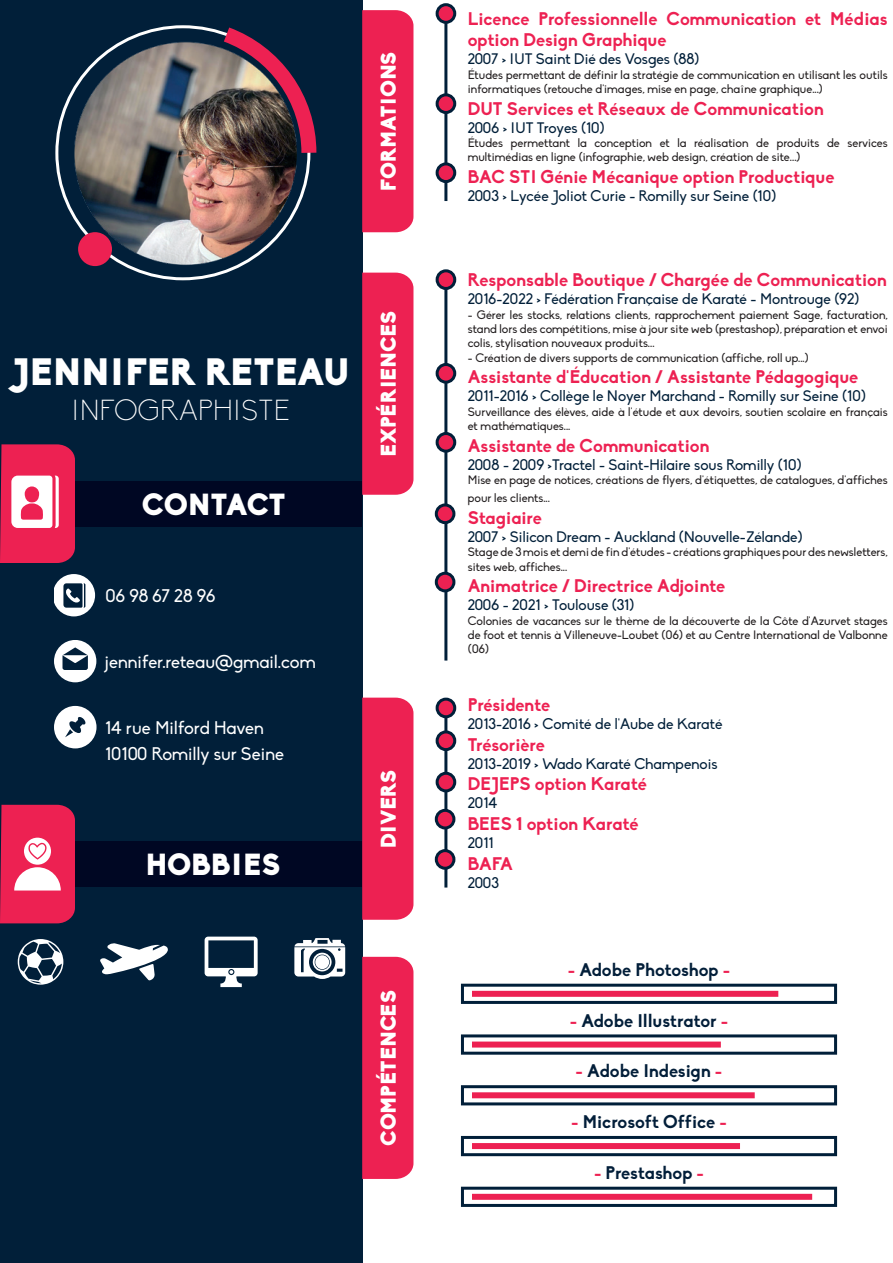
<style>
.page{position:relative;width:893px;height:1263px;background:#fff}
.page>*{position:absolute;margin:0;border:0;box-sizing:border-box;transform-origin:0 0}
.t1{font:900 37.5px "Biko";letter-spacing:.005em;color:#fff}
.t2{font:900 30px "Biko";color:#fff}
.t3{font:300 28.5px "Biko";color:#fff}
.t4{font:900 21px "Biko";color:#fff}
.t5{font:700 18px/21.6px "Biko";color:#ed2152}
.t6{font:700 18px "Biko";color:#021e39}
.t7{font:18px/25.5px "Biko";color:#fff}
.t8{font:15px "Biko";color:#011f39}
.t9{font:12px/14.4px "Biko";color:#231f20}
.s1{color:#ed2152}
</style>
<div class="page">
<div style="left:0;top:0;width:362px;height:1263px;background:#011f39"></div>
<div style="left:65px;top:481px;width:297px;height:45px;background:#000723"></div>
<svg style="left:0;top:444px;width:75px;height:119px;background:#ea4d74"></svg>
<svg style="left:54px;top:640px;width:42px;height:42px"></svg>
<svg style="left:54px;top:706px;width:43px;height:42px"></svg>
<svg style="left:54px;top:574px;width:41px;height:42px"></svg>
<svg style="left:100px;top:943px;width:68px;height:37px"></svg>
<svg style="left:18px;top:939px;width:45px;height:46px"></svg>
<svg style="left:205px;top:936px;width:53px;height:51px"></svg>
<svg style="left:294px;top:938px;width:51px;height:41px"></svg>
<div style="left:65px;top:841px;width:297px;height:46px;background:#000723"></div>
<svg style="left:0;top:805px;width:75px;height:118px;background:#ea426b"></svg>
<hr style="left:444px;top:16px;width:3px;height:185px;background:#011f39">
<div style="left:362px;top:10px;width:51px;height:222px;background:#ed2152"></div>
<div style="left:437px;top:5px;width:18px;height:17px;background:#ed2152;border-radius:50%"></div>
<div style="left:436px;top:3px;width:20px;height:21px;border:3px solid #011f39;border-radius:50%"></div>
<div style="left:437px;top:95px;width:18px;height:17px;background:#ed2152;border-radius:50%"></div>
<div style="left:436px;top:93px;width:20px;height:21px;border:3px solid #011f39;border-radius:50%"></div>
<div style="left:437px;top:164px;width:18px;height:18px;background:#ed2152;border-radius:50%"></div>
<div style="left:436px;top:162px;width:20px;height:21px;border:3px solid #011f39;border-radius:50%"></div>
<hr style="left:444px;top:708px;width:3px;height:179px;background:#011f39">
<div style="left:362px;top:698px;width:51px;height:222px;background:#ed2152"></div>
<div style="left:437px;top:699px;width:18px;height:18px;background:#ed2152;border-radius:50%"></div>
<div style="left:436px;top:698px;width:20px;height:20px;border:3px solid #011f39;border-radius:50%"></div>
<div style="left:437px;top:732px;width:18px;height:17px;background:#ed2152;border-radius:50%"></div>
<div style="left:436px;top:730px;width:20px;height:21px;border:3px solid #011f39;border-radius:50%"></div>
<div style="left:437px;top:773px;width:18px;height:18px;background:#ed2152;border-radius:50%"></div>
<div style="left:436px;top:772px;width:20px;height:20px;border:3px solid #011f39;border-radius:50%"></div>
<div style="left:436px;top:810px;width:18px;height:18px;background:#ed2152;border-radius:50%"></div>
<div style="left:435px;top:809px;width:20px;height:20px;border:3px solid #011f39;border-radius:50%"></div>
<div style="left:436px;top:850px;width:18px;height:18px;background:#ed2152;border-radius:50%"></div>
<div style="left:435px;top:849px;width:20px;height:21px;border:3px solid #011f39;border-radius:50%"></div>
<div style="left:362px;top:957px;width:51px;height:222px;background:#ed2152"></div>
<div style="left:461px;top:984px;width:376px;height:20px;border:3px solid #011f39"></div>
<div style="left:472px;top:991px;width:306px;height:6px;background:#ed2152"></div>
<div style="left:461px;top:1085px;width:376px;height:20px;border:3px solid #011f39"></div>
<div style="left:472px;top:1092px;width:283px;height:6px;background:#ed2152"></div>
<div style="left:461px;top:1136px;width:376px;height:20px;border:3px solid #011f39"></div>
<div style="left:472px;top:1143px;width:268px;height:6px;background:#ed2152"></div>
<div style="left:461px;top:1187px;width:376px;height:20px;border:3px solid #011f39"></div>
<div style="left:472px;top:1194px;width:340px;height:6px;background:#ed2152"></div>
<div style="left:461px;top:1034px;width:376px;height:21px;border:3px solid #011f39"></div>
<div style="left:472px;top:1041px;width:249px;height:6px;background:#ed2152"></div>
<img style="left:69px;top:39px;width:227px;height:227px">
<div style="left:78px;top:232px;width:34px;height:34px;background:#ed2152;border-radius:50%"></div>
<img style="left:207px;top:27px;width:110px;height:141px">
<hr style="left:444px;top:283px;width:3px;height:377px;background:#011f39">
<div style="left:362px;top:273px;width:51px;height:222px;background:#ed2152"></div>
<div style="left:437px;top:364px;width:18px;height:18px;background:#ed2152;border-radius:50%"></div>
<div style="left:436px;top:363px;width:20px;height:21px;border:3px solid #011f39;border-radius:50%"></div>
<div style="left:437px;top:433px;width:18px;height:18px;background:#ed2152;border-radius:50%"></div>
<div style="left:436px;top:432px;width:20px;height:21px;border:3px solid #011f39;border-radius:50%"></div>
<div style="left:436px;top:505px;width:18px;height:18px;background:#ed2152;border-radius:50%"></div>
<div style="left:435px;top:503px;width:20px;height:21px;border:3px solid #011f39;border-radius:50%"></div>
<div style="left:436px;top:573px;width:18px;height:18px;background:#ed2152;border-radius:50%"></div>
<div style="left:435px;top:572px;width:20px;height:20px;border:3px solid #011f39;border-radius:50%"></div>
<div style="left:437px;top:271px;width:18px;height:17px;background:#ed2152;border-radius:50%"></div>
<div style="left:436px;top:269px;width:20px;height:21px;border:3px solid #011f39;border-radius:50%"></div>
<h3 class="t4" style="left:375px;top:191px;width:140px;rotate:-90deg">FORMATIONS</h3>
<h1 class="t1" style="left:12px;top:349px;width:339px">JENNIFER RETEAU</h1>
<h3 class="t3" style="left:71px;top:394px;width:220px">INFOGRAPHISTE</h3>
<h2 class="t2" style="left:142px;top:486px;width:145px">CONTACT</h2>
<h3 class="t4" style="left:375px;top:457px;width:148px;rotate:-90deg">EXPÉRIENCES</h3>
<h3 class="t7" style="left:105px;top:584px;width:112px">06 98 67 28 96</h3>
<h3 class="t7" style="left:105px;top:650px;width:212px">jennifer.reteau@gmail.com</h3>
<h3 class="t7" style="left:105px;top:715px;width:181px">14 rue Milford Haven<br>10100 Romilly sur Seine</h3>
<h2 class="t2" style="left:146px;top:846px;width:136px">HOBBIES</h2>
<h3 class="t4" style="left:375px;top:848px;width:80px;rotate:-90deg">DIVERS</h3>
<h3 class="t4" style="left:375px;top:1146px;width:157px;rotate:-90deg">COMPÉTENCES</h3>
<h3 class="t5" style="left:468px;top:8px;width:421px">Licence Professionnelle Communication et Médias option Design Graphique</h3>
<p class="t8" style="left:468px;top:51px;width:233px">2007 &gt; IUT Saint Dié des Vosges (88)</p>
<p class="t9" style="left:468px;top:68px;width:421px">Études permettant de définir la stratégie de communication en utilisant les outils informatiques (retouche d'images, mise en page, chaîne graphique...)</p>
<h3 class="t5" style="left:468px;top:98px;width:358px">DUT Services et Réseaux de Communication</h3>
<p class="t8" style="left:468px;top:119px;width:139px">2006 &gt; IUT Troyes (10)</p>
<p class="t9" style="left:468px;top:136px;width:421px">Études permettant la conception et la réalisation de produits de services multimédias en ligne (infographie, web design, création de site...)</p>
<h3 class="t5" style="left:468px;top:166px;width:368px">BAC STI Génie Mécanique option Productique</h3>
<p class="t8" style="left:468px;top:187px;width:310px">2003 &gt; Lycée Joliot Curie - Romilly sur Seine (10)</p>
<h3 class="t5" style="left:468px;top:269px;width:420px">Responsable Boutique / Chargée de Communication</h3>
<p class="t8" style="left:468px;top:290px;width:393px">2016-2022 &gt; Fédération Française de Karaté - Montrouge (92)</p>
<p class="t9" style="left:468px;top:307px;width:421px;text-align:justify">- Gérer les stocks, relations clients, rapprochement paiement Sage, facturation, stand lors des compétitions, mise à jour site web (prestashop), préparation et envoi colis, stylisation nouveaux produits...</p>
<p class="t9" style="left:468px;top:351px;width:342px">- Création de divers supports de communication (affiche, roll up...)</p>
<h3 class="t5" style="left:468px;top:366px;width:392px">Assistante d'Éducation / Assistante Pédagogique</h3>
<p class="t8" style="left:468px;top:388px;width:400px">2011-2016 &gt; Collège le Noyer Marchand - Romilly sur Seine (10)</p>
<p class="t9" style="left:468px;top:405px;width:421px">Surveillance des élèves, aide à l'étude et aux devoirs, soutien scolaire en français et mathématiques...</p>
<h3 class="t5" style="left:468px;top:435px;width:243px">Assistante de Communication</h3>
<p class="t8" style="left:468px;top:456px;width:335px">2008 - 2009 &gt;Tractel - Saint-Hilaire sous Romilly (10)</p>
<p class="t9" style="left:468px;top:471px;width:421px;line-height:18px">Mise en page de notices, créations de flyers, d'étiquettes, de catalogues, d'affiches pour les clients...</p>
<h3 class="t5" style="left:468px;top:507px;width:76px">Stagiaire</h3>
<p class="t8" style="left:468px;top:528px;width:336px">2007 &gt; Silicon Dream - Auckland (Nouvelle-Zélande)</p>
<p class="t9" style="left:468px;top:545px;width:421px">Stage de 3 mois et demi de fin d'études - créations graphiques pour des newsletters, sites web, affiches...</p>
<h3 class="t5" style="left:468px;top:575px;width:259px">Animatrice / Directrice Adjointe</h3>
<p class="t8" style="left:468px;top:596px;width:168px">2006 - 2021 &gt; Toulouse (31)</p>
<p class="t9" style="left:468px;top:613px;width:421px;text-align:justify">Colonies de vacances sur le thème de la découverte de la Côte d'Azurvet stages de foot et tennis à Villeneuve-Loubet (06) et au Centre International de Valbonne (06)</p>
<h3 class="t5" style="left:468px;top:694px;width:84px">Présidente</h3>
<p class="t8" style="left:468px;top:715px;width:256px">2013-2016 &gt; Comité de l'Aube de Karaté</p>
<h3 class="t5" style="left:468px;top:734px;width:79px">Trésorière</h3>
<p class="t8" style="left:468px;top:755px;width:251px">2013-2019 &gt; Wado Karaté Champenois</p>
<h3 class="t5" style="left:468px;top:773px;width:181px">DEJEPS option Karaté</h3>
<p class="t8" style="left:468px;top:795px;width:31px">2014</p>
<h3 class="t5" style="left:468px;top:813px;width:172px">BEES 1 option Karaté</h3>
<p class="t8" style="left:468px;top:834px;width:28px">2011</p>
<h3 class="t5" style="left:468px;top:852px;width:47px">BAFA</h3>
<p class="t8" style="left:468px;top:874px;width:33px">2003</p>
<h3 class="t6" style="left:568px;top:959px;width:164px"><span class="s1">-</span> Adobe Photoshop <span class="s1">-</span></h3>
<h3 class="t6" style="left:570px;top:1009px;width:160px"><span class="s1">-</span> Adobe Illustrator <span class="s1">-</span></h3>
<h3 class="t6" style="left:576px;top:1060px;width:148px"><span class="s1">-</span> Adobe Indesign <span class="s1">-</span></h3>
<h3 class="t6" style="left:571px;top:1111px;width:157px"><span class="s1">-</span> Microsoft Office <span class="s1">-</span></h3>
<h3 class="t6" style="left:594px;top:1162px;width:111px"><span class="s1">-</span> Prestashop <span class="s1">-</span></h3>
</div>
